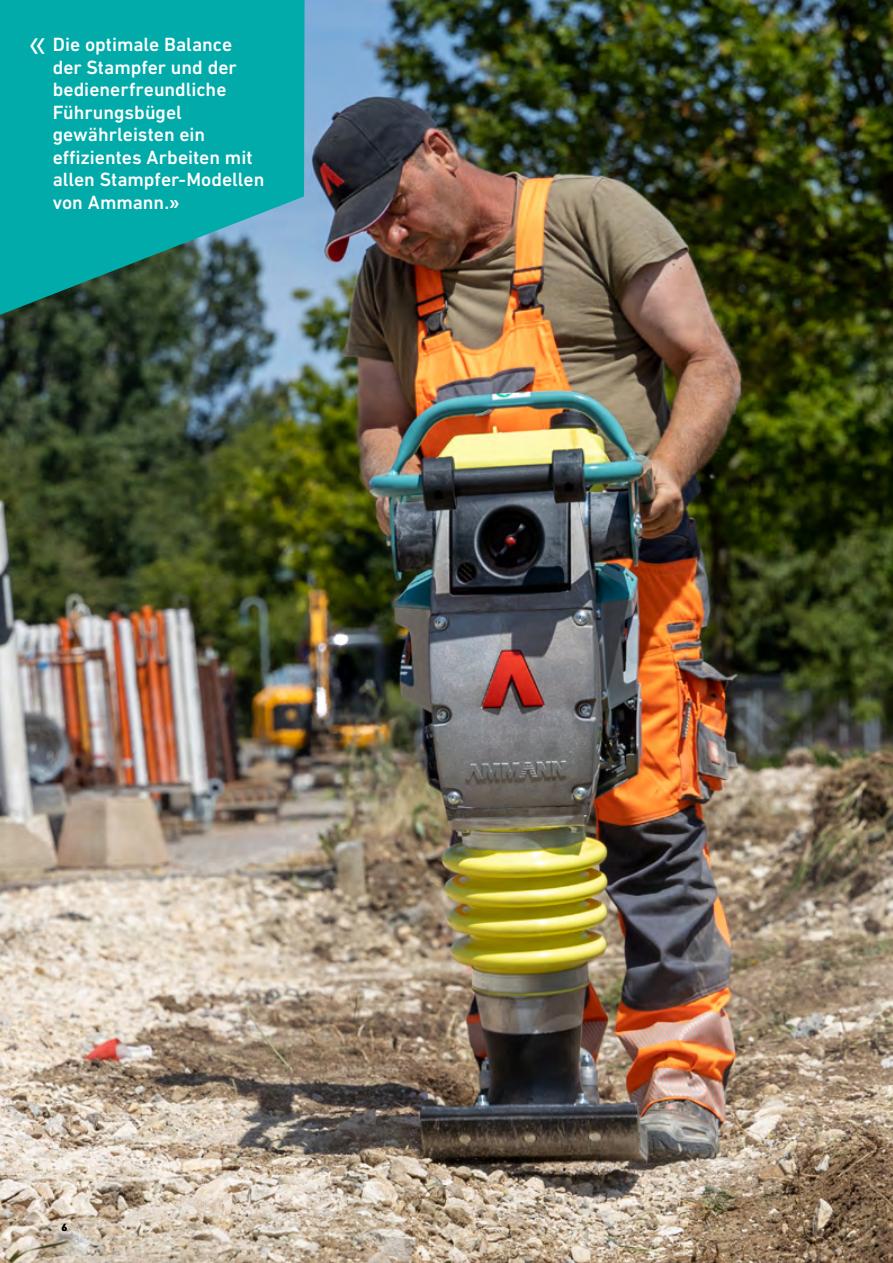
<style>
.page{position:relative;width:893px;height:1263px;background:#fff}
.page>*{position:absolute;margin:0;border:0;box-sizing:border-box;transform-origin:0 0}
.t1{font:39px "Frutiger Next LTW1 G";color:#fff}
.t2{font:500 19.5px/22.5px "DIN Next LT Pro";color:#fff}
.t3{font:700 10.5px "DIN Next LT Pro";color:#000}
.s1{font-family:"Frutiger Next LTW1 G";font-weight:700}
</style>
<div class="page">
<img style="left:0;top:0;width:893px;height:1263px">
<svg style="left:0;top:0;width:305px;height:315px;background:#109f9e"></svg>
<h1 class="t1" style="left:29px;top:21px;width:19px">«</h1>
<p class="t2" style="left:53px;top:33px;width:213px">Die optimale Balance der Stampfer und der bedienerfreundliche<br>Führungsbügel gewährleisten ein effizientes Arbeiten mit allen Stampfer-Modellen von Ammann.<span class="s1">»</span></p>
<p class="t3" style="left:62px;top:1221px;width:7px">6</p>
</div>
